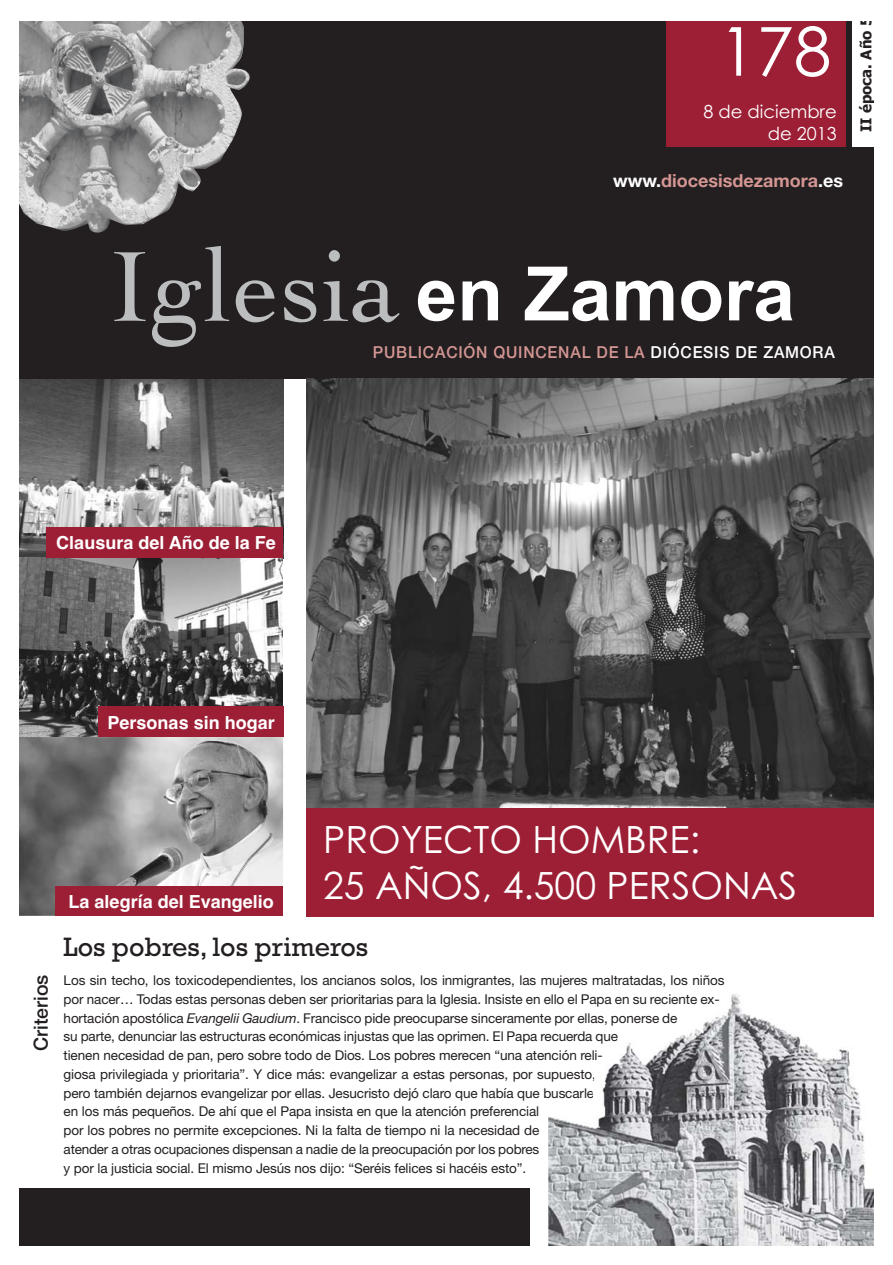
<style>
.page{position:relative;width:893px;height:1265px;background:#fff}
.page>*{position:absolute;margin:0;border:0;box-sizing:border-box;transform-origin:0 0}
.t1{font:105px "Cochin";letter-spacing:.01em;color:#bbbdbf}
.t2{font:700 75px "Arial";color:#fff}
.t3{font:67.5px "Century Gothic";color:#fff}
.t4{font:37.5px/46.5px "Century Gothic";color:#fff}
.t5{font:27px "Rockwell";color:#231f20}
.t6{font:500 19.5px "Helvetica Neue";color:#231f20}
.t7{font:700 18px "Helvetica";color:#fff}
.t8{font:700 18px "Helvetica Neue";color:#d49693}
.t9{font:18px/21.6px "Century Gothic";color:#fff;text-align:right}
.t10{font:500 16.5px "Helvetica Neue";letter-spacing:.05em;color:#d49693;scale:.95 1}
.t11{font:700 15px "Tahoma";color:#231f20}
.t12{font:13.5px/18.8px "Helvetica Neue";letter-spacing:-.01em;color:#231f20}
.s1{color:#fff}
.s2{font-style:italic}
</style>
<div class="page">
<img style="left:20px;top:378px;width:263px;height:537px">
<div style="left:20px;top:21px;width:853px;height:357px;background:#231f20"></div>
<div style="left:20px;top:1188px;width:510px;height:57px;background:#231f20"></div>
<img style="left:306px;top:378px;width:567px;height:430px">
<img style="left:20px;top:21px;width:230px;height:212px">
<div style="left:306px;top:808px;width:567px;height:109px;background:#9d1f35"></div>
<svg style="left:20px;top:557px;width:263px;height:180px;background:#6f6f6f"></svg>
<div style="left:47px;top:527px;width:236px;height:31px;background:#9d1f35"></div>
<div style="left:98px;top:706px;width:185px;height:31px;background:#9d1f35"></div>
<div style="left:56px;top:885px;width:227px;height:30px;background:#9d1f35"></div>
<img style="left:548px;top:994px;width:325px;height:251px">
<div style="left:851px;top:21px;width:22px;height:126px;background:#fff"></div>
<div style="left:666px;top:21px;width:179px;height:126px;background:#9d1f35"></div>
<h3 class="t3" style="left:719px;top:26px;width:114px">178</h3>
<p class="t11" style="left:857px;top:132px;width:117px;rotate:-90deg">II época. Año 5</p>
<h3 class="t9" style="left:703px;top:103px;width:135px">8 de diciembre de 2013</h3>
<h3 class="t8" style="left:613px;top:174px;width:231px"><span class="s1">www.</span>diocesisdezamora<span class="s1">.es</span></h3>
<h1 class="t1" style="left:109px;top:246px;width:292px">Iglesia</h1>
<h2 class="t2" style="left:415px;top:251px;width:381px">en Zamora</h2>
<p class="t10" style="left:373px;top:346px;width:488px">PUBLICACIÓN QUINCENAL DE LA <span class="s1">DIÓCESIS DE ZAMORA</span></p>
<h3 class="t7" style="left:56px;top:536px;width:221px">Clausura del Año de la Fe</h3>
<h3 class="t7" style="left:108px;top:716px;width:169px">Personas sin hogar</h3>
<h3 class="t6" style="left:34px;top:1050px;width:78px;rotate:-90deg">Criterios</h3>
<h3 class="t7" style="left:69px;top:894px;width:207px">La alegría del Evangelio</h3>
<h3 class="t4" style="left:323px;top:819px;width:475px">PROYECTO HOMBRE:<br>25 AÑOS, 4.500 PERSONAS</h3>
<h3 class="t5" style="left:64px;top:937px;width:306px">Los pobres, los primeros</h3>
<p class="t12" style="left:64px;top:972px;width:662px">Los sin techo, los toxicodependientes, los ancianos solos, los inmigrantes, las mujeres maltratadas, los niños por nacer… Todas estas personas deben ser prioritarias para la Iglesia. Insiste en ello el Papa en su reciente ex&shy;hortación apostólica <span class="s2">Evangelii Gaudium</span>. Francisco pide preocuparse sinceramente por ellas, ponerse de<br>su parte, denunciar las estructuras económicas injustas que las oprimen. El Papa recuerda que<br>tienen necesidad de pan, pero sobre todo de Dios. Los pobres merecen “una atención reli-<br>giosa privilegiada y prioritaria”. Y dice más: evangelizar a estas personas, por supuesto,<br>pero también dejarnos evangelizar por ellas. Jesucristo dejó claro que había que buscarle<br>en los más pequeños. De ahí que el Papa insista en que la atención preferencial<br>por los pobres no permite excepciones. Ni la falta de tiempo ni la necesidad de<br>atender a otras ocupaciones dispensan a nadie de la preocupación por los pobres<br>y por la justicia social. El mismo Jesús nos dijo: “Seréis felices si hacéis esto”.</p>
</div>
